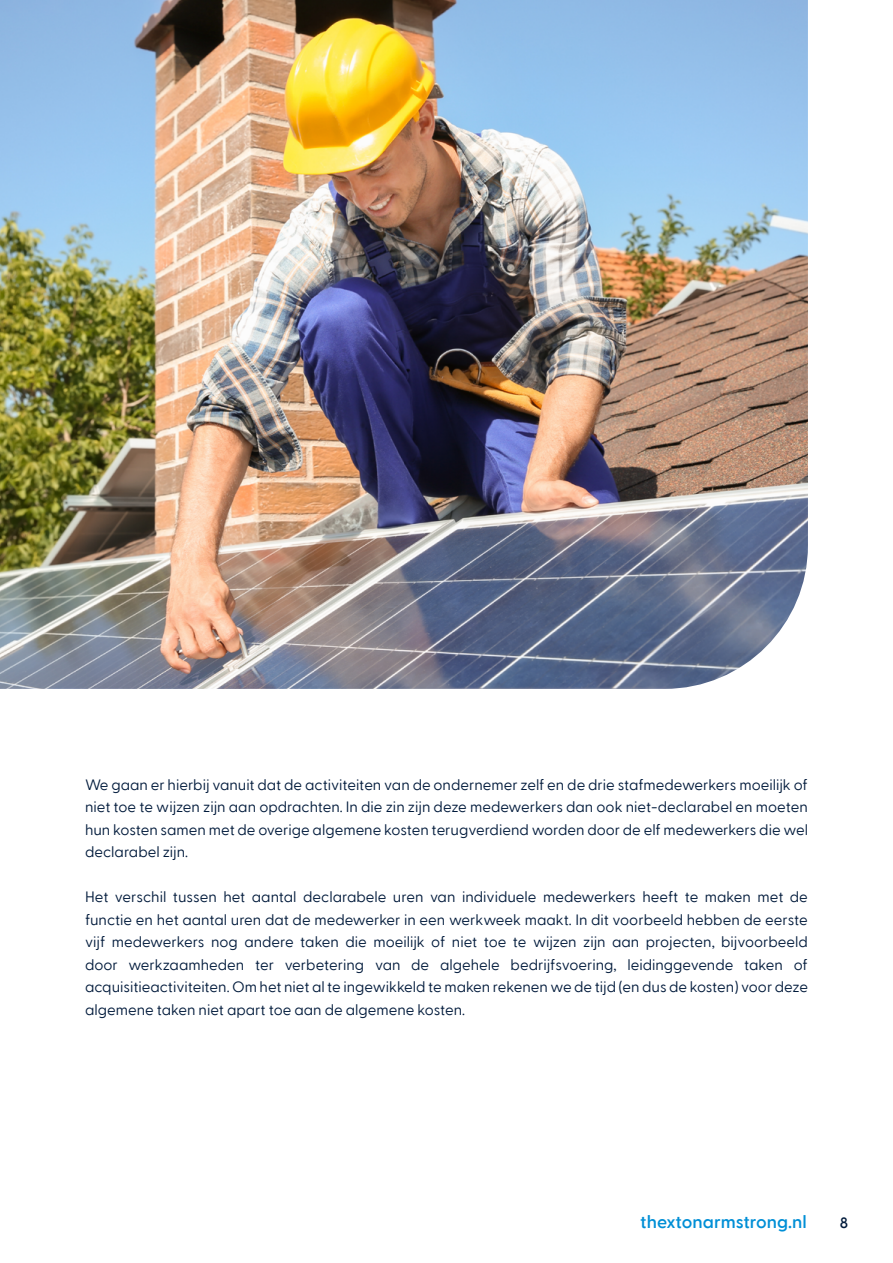
<style>
.page{position:relative;width:893px;height:1263px;background:#fff}
.page>*{position:absolute;margin:0;border:0;box-sizing:border-box;transform-origin:0 0}
.t1{font:600 18px "Greycliff CF";color:#008fd6}
.t2{font:15px/22.5px "Greycliff CF";color:#001a3b;text-align:justify}
.t3{font:600 15px "Greycliff CF";color:#001a3b}
</style>
<div class="page">
<img style="left:0;top:0;width:808px;height:689px">
<p class="t2" style="left:85px;top:773px;width:724px">We gaan er hierbij vanuit dat de activiteiten van de ondernemer zelf en de drie stafmedewerkers moeilijk of niet toe te wijzen zijn aan opdrachten. In die zin zijn deze medewerkers dan ook niet-declarabel en moeten hun kosten samen met de overige algemene kosten terugverdiend worden door de elf medewerkers die wel declarabel zijn.</p>
<p class="t2" style="left:85px;top:886px;width:724px">Het verschil tussen het aantal declarabele uren van individuele medewerkers heeft te maken met de functie en het aantal uren dat de medewerker in een werkweek maakt. In dit voorbeeld hebben de eerste vijf medewerkers nog andere taken die moeilijk of niet toe te wijzen zijn aan projecten, bijvoorbeeld door werkzaamheden ter verbetering van de algehele bedrijfsvoering, leidinggevende taken of acquisitieactiviteiten. Om het niet al te ingewikkeld te maken rekenen we de tijd (en dus de kosten) voor deze algemene taken niet apart toe aan de algemene kosten.</p>
<p class="t1" style="left:640px;top:1211px;width:168px">thextonarmstrong.nl</p>
<p class="t3" style="left:840px;top:1214px;width:10px">8</p>
</div>
